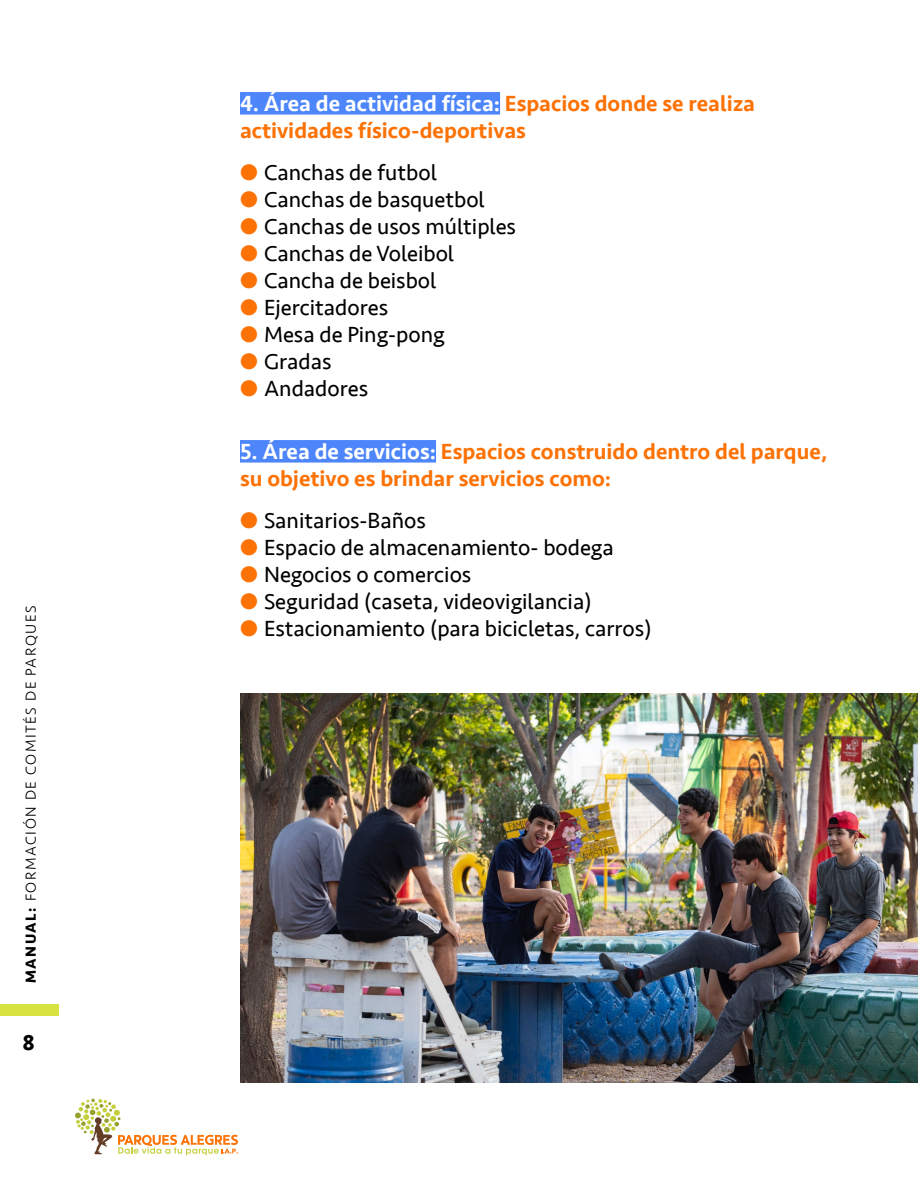
<style>
.page{position:relative;width:918px;height:1188px;background:#fff}
.page>*{position:absolute;margin:0;border:0;box-sizing:border-box;transform-origin:0 0}
.t1{font:22.5px "Seravek";color:#000}
.t2{font:500 22.5px/27px "Seravek";color:#fc7205}
.t3{font:700 22.5px "Seravek";color:#000}
.t4{font:300 15px "Seravek";letter-spacing:.1em;color:#000}
.s1{font-weight:700}
.s2{color:#fff}
.s3{color:#fc7205}
</style>
<div class="page">
<div style="left:0;top:1004px;width:58px;height:12px;background:#d6e340"></div>
<svg style="left:75px;top:1099px;width:163px;height:56px"></svg>
<div style="left:240px;top:440px;width:196px;height:23px;background:#4d85fa"></div>
<div style="left:240px;top:92px;width:260px;height:23px;background:#4d85fa"></div>
<img style="left:240px;top:693px;width:678px;height:390px">
<p class="t4" style="left:22px;top:983px;width:379px;rotate:-90deg"><span class="s1">MANUAL:</span> FORMACIÓN DE COMITÉS DE PARQUES</p>
<p class="t3" style="left:22px;top:1024px;width:14px">8</p>
<p class="t2" style="left:240px;top:90px;width:517px"><span class="s2">4. Área de actividad física:</span> Espacios donde se realiza actividades físico-deportivas</p>
<p class="t1" style="left:240px;top:155px;width:198px"><span class="s3">●</span> Canchas de futbol</p>
<p class="t1" style="left:240px;top:182px;width:246px"><span class="s3">●</span> Canchas de basquetbol</p>
<p class="t1" style="left:240px;top:209px;width:277px"><span class="s3">●</span> Canchas de usos múltiples</p>
<p class="t1" style="left:240px;top:236px;width:216px"><span class="s3">●</span> Canchas de Voleibol</p>
<p class="t1" style="left:240px;top:263px;width:198px"><span class="s3">●</span> Cancha de beisbol</p>
<p class="t1" style="left:240px;top:290px;width:150px"><span class="s3">●</span> Ejercitadores</p>
<p class="t1" style="left:240px;top:317px;width:206px"><span class="s3">●</span> Mesa de Ping-pong</p>
<p class="t1" style="left:240px;top:344px;width:93px"><span class="s3">●</span> Gradas</p>
<p class="t1" style="left:240px;top:371px;width:130px"><span class="s3">●</span> Andadores</p>
<p class="t2" style="left:240px;top:438px;width:589px"><span class="s2">5. Área de servicios:</span> Espacios construido dentro del parque, su objetivo es brindar servicios como:</p>
<p class="t1" style="left:240px;top:503px;width:187px"><span class="s3">●</span> Sanitarios-Baños</p>
<p class="t1" style="left:240px;top:530px;width:375px"><span class="s3">●</span> Espacio de almacenamiento- bodega</p>
<p class="t1" style="left:240px;top:557px;width:233px"><span class="s3">●</span> Negocios o comercios</p>
<p class="t1" style="left:240px;top:584px;width:353px"><span class="s3">●</span> Seguridad (caseta, videovigilancia)</p>
<p class="t1" style="left:240px;top:611px;width:413px"><span class="s3">●</span> Estacionamiento (para bicicletas, carros)</p>
</div>
